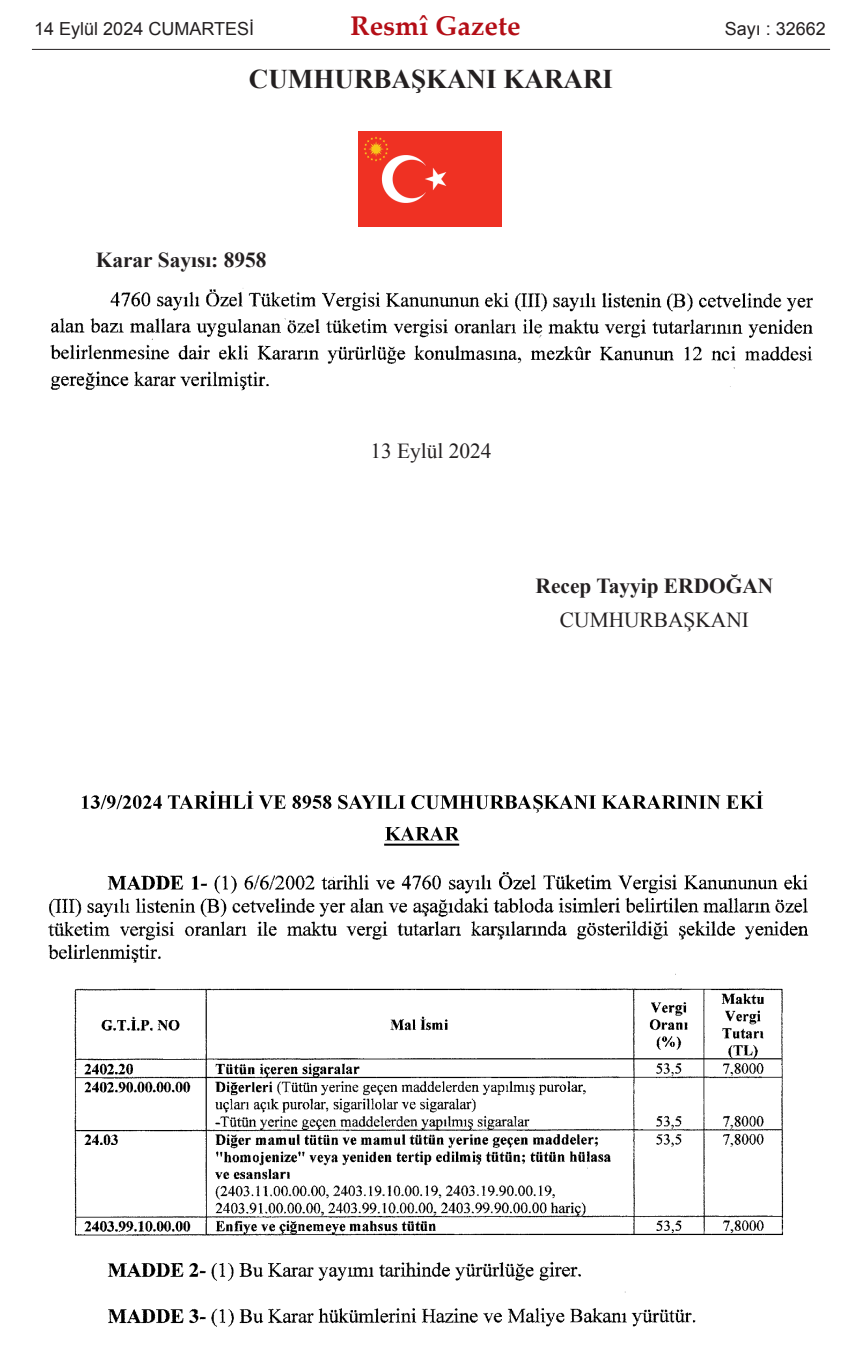
<style>
.page{position:relative;width:862px;height:1353px;background:#fff}
.page>*{position:absolute;margin:0;border:0;box-sizing:border-box;transform-origin:0 0}
.t1{font:700 27px "Times New Roman";color:#231f20}
.t2{font:700 27px "Palatino Linotype";color:#b40e16}
.t3{font:700 21.38px "Times New Roman";color:#231f20}
.t4{font:21.38px "Times New Roman";color:#231f20}
.t5{font:18px "Arial";color:#231f20}
</style>
<div class="page">
<img style="left:358px;top:131px;width:143px;height:96px">
<img style="left:50px;top:288px;width:763px;height:103px">
<img style="left:48px;top:790px;width:761px;height:537px">
<hr style="left:32px;top:49px;width:797px;height:1px;background:#231f20">
<p class="t5" style="left:34px;top:18px;width:221px">14 Eylül 2024 CUMARTESİ</p>
<p class="t2" style="left:350px;top:15px;width:171px">Resmî Gazete</p>
<p class="t5" style="left:724px;top:18px;width:103px">Sayı : 32662</p>
<p class="t1" style="left:249px;top:64px;width:365px">CUMHURBAŞKANI KARARI</p>
<p class="t3" style="left:96px;top:247px;width:172px">Karar Sayısı: 8958</p>
<p class="t4" style="left:370px;top:439px;width:123px">13 Eylül 2024</p>
<p class="t3" style="left:535px;top:574px;width:239px">Recep Tayyip ERDOĞAN</p>
<p class="t4" style="left:559px;top:607px;width:190px">CUMHURBAŞKANI</p>
</div>
